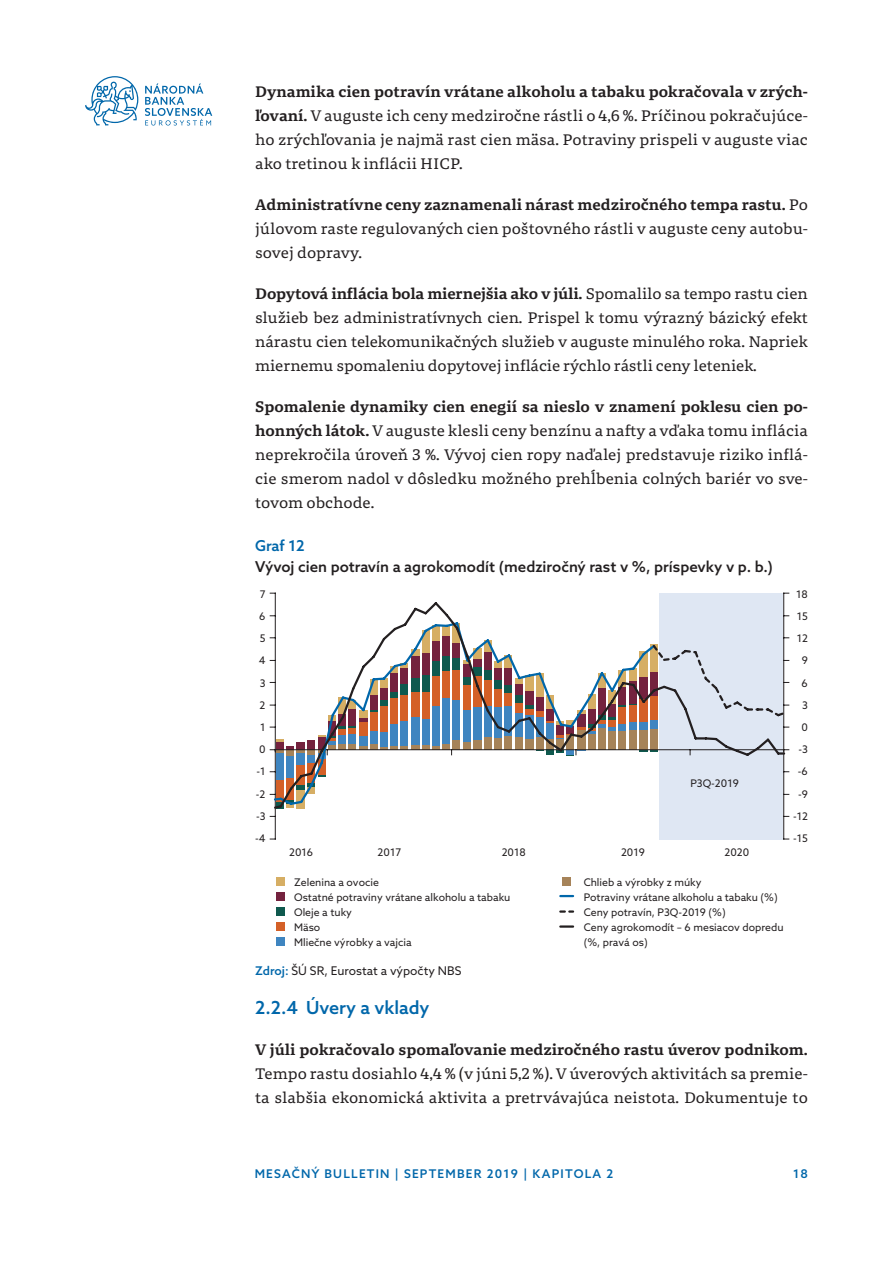
<style>
.page{position:relative;width:893px;height:1263px;background:#fff}
.page>*{position:absolute;margin:0;border:0;box-sizing:border-box;transform-origin:0 0}
.Nadpis3_cislovany{font:500 18px "Azo Sans";color:#0067aa}
._01_Body_text{font:15px/24px "Portada Text";color:#231f20;text-align:justify}
.graf_nadpis{font:500 15px/21px "Azo Sans";color:#231f20}
.t1{font:500 12px "Azo Sans";letter-spacing:.1em;color:#0067aa}
.graf_zdroj{font:12px "Azo Sans";color:#231f20}
.t2{font:10.5px/22.2px "Azo Sans";color:#231f20}
.s1{font-family:"Portada Text Sb"}
.s2{color:#0067aa}
.s3{font-weight:500;color:#0067aa}
</style>
<div class="page">
<svg style="left:145px;top:83px;width:67px;height:43px"></svg>
<svg style="left:85px;top:76px;width:53px;height:49px"></svg>
<div style="left:659px;top:593px;width:124px;height:247px;background:#dfe7f3"></div>
<svg style="left:560px;top:895px;width:13px;height:2px"></svg>
<div style="left:277px;top:877px;width:8px;height:8px;background:#d6ae64"></div>
<div style="left:277px;top:892px;width:8px;height:9px;background:#74223e"></div>
<div style="left:277px;top:907px;width:8px;height:9px;background:#0f594e"></div>
<svg style="left:560px;top:910px;width:13px;height:3px"></svg>
<div style="left:277px;top:922px;width:8px;height:9px;background:#d46027"></div>
<svg style="left:560px;top:925px;width:13px;height:3px"></svg>
<div style="left:563px;top:877px;width:8px;height:9px;background:#a68359"></div>
<div style="left:277px;top:937px;width:8px;height:9px;background:#3f85c0"></div>
<hr style="left:275px;top:593px;width:1px;height:246px;background:#231f20">
<hr style="left:783px;top:593px;width:1px;height:246px;background:#231f20">
<svg style="left:272px;top:600px;width:514px;height:210px"></svg>
<p class="_01_Body_text" style="left:255px;top:79px;width:554px"><span class="s1">Dynamika cien potravín vrátane alkoholu a tabaku pokračovala v zrých&shy;ľovaní.</span> V auguste ich ceny medziročne rástli o 4,6 %. Príčinou pokračujúce&shy;ho zrýchľovania je najmä rast cien mäsa. Potraviny prispeli v auguste viac ako tretinou k inflácii HICP.</p>
<p class="_01_Body_text" style="left:255px;top:192px;width:554px"><span class="s1">Administratívne ceny zaznamenali nárast medziročného tempa rastu.</span> Po júlovom raste regulovaných cien poštovného rástli v auguste ceny autobu&shy;sovej dopravy.</p>
<p class="_01_Body_text" style="left:255px;top:281px;width:554px"><span class="s1">Dopytová inflácia bola miernejšia ako v júli.</span> Spomalilo sa tempo rastu cien služieb bez administratívnych cien. Prispel k tomu výrazný bázický efekt nárastu cien telekomunikačných služieb v auguste minulého roka. Napriek miernemu spomaleniu dopytovej inflácie rýchlo rástli ceny leteniek.</p>
<p class="_01_Body_text" style="left:255px;top:394px;width:554px"><span class="s1">Spomalenie dynamiky cien enegií sa nieslo v znamení poklesu cien po&shy;honných látok.</span> V auguste klesli ceny benzínu a nafty a vďaka tomu inflácia neprekročila úroveň 3 %. Vývoj cien ropy naďalej predstavuje riziko inflá&shy;cie smerom nadol v dôsledku možného prehĺbenia colných bariér vo sve&shy;tovom obchode.</p>
<p class="graf_nadpis" style="left:255px;top:535px;width:519px"><span class="s2">Graf 12<br></span>Vývoj cien potravín a agrokomodít (medziročný rast v %, príspevky v p. b.)</p>
<p class="t2" style="left:255px;top:583px;width:12px;text-align:center">7<br>6<br>5<br>4<br>3<br>2<br>1<br>0 -1 -2 -3 -4</p>
<p class="t2" style="left:294px;top:874px;width:218px;line-height:15px">Zelenina a ovocie<br>Ostatné potraviny vrátane alkoholu a tabaku<br>Oleje a tuky<br>Mäso<br>Mliečne výrobky a vajcia</p>
<p class="t2" style="left:584px;top:874px;width:201px;line-height:15px">Chlieb a výrobky z múky<br>Potraviny vrátane alkoholu a tabaku (%)<br>Ceny potravín, P3Q-2019 (%)<br>Ceny agrokomodít – 6 mesiacov dopredu (%, pravá os)</p>
<p class="t2" style="left:793px;top:583px;width:16px;text-align:right">18<br>15<br>12<br>9<br>6<br>3<br>0 -3 -6 -9 -12 -15</p>
<p class="t2" style="left:690px;top:772px;width:50px">P3Q-2019</p>
<p class="t2" style="left:289px;top:841px;width:26px">2016</p>
<p class="t2" style="left:378px;top:841px;width:25px">2017</p>
<p class="t2" style="left:502px;top:841px;width:26px">2018</p>
<p class="t2" style="left:621px;top:841px;width:25px">2019</p>
<p class="t2" style="left:724px;top:841px;width:26px">2020</p>
<p class="graf_zdroj" style="left:255px;top:962px;width:208px"><span class="s3">Zdroj:</span> ŠÚ SR, Eurostat a výpočty NBS</p>
<p class="Nadpis3_cislovany" style="left:255px;top:995px;width:176px">2.2.4 Úvery a vklady</p>
<p class="_01_Body_text" style="left:255px;top:1037px;width:554px"><span class="s1">V júli pokračovalo spomaľovanie medziročného rastu úverov podnikom.<br></span>Tempo rastu dosiahlo 4,4 % (v júni 5,2 %). V úverových aktivitách sa premie&shy;ta slabšia ekonomická aktivita a pretrvávajúca neistota. Dokumentuje to</p>
<p class="t1" style="left:255px;top:1166px;width:360px">MESAČNÝ BULLETIN | SEPTEMBER 2019 | KAPITOLA 2</p>
<p class="t1" style="left:793px;top:1166px;width:16px">18</p>
</div>
